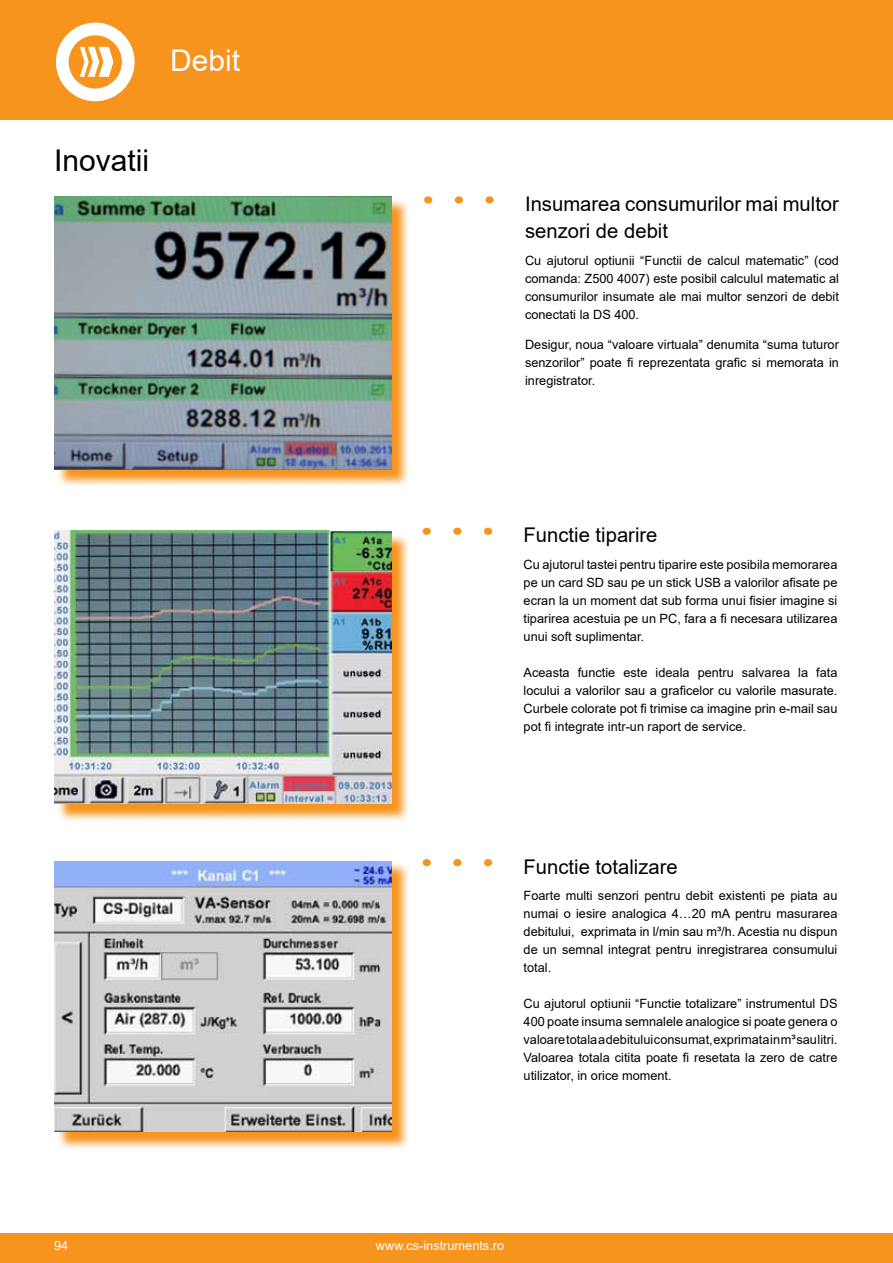
<style>
.page{position:relative;width:893px;height:1263px;background:#fff}
.page>*{position:absolute;margin:0;border:0;box-sizing:border-box;transform-origin:0 0}
.t1{font:30px "Arial";color:#000}
.t2{font:30px "Arial";color:#fff}
.t3{font:20.25px/27px "Arial";color:#000}
.t4{font:12.75px/18px "Arial";color:#000;text-align:justify}
.t5{font:12.75px "Arial";color:#fff}
</style>
<div class="page">
<div style="left:0;top:0;width:893px;height:120px;background:#f7941e"></div>
<div style="left:0;top:1233px;width:893px;height:30px;background:#f7941e"></div>
<svg style="left:56px;top:23px;width:79px;height:78px"></svg>
<svg style="left:58px;top:861px;width:350px;height:288px;background:#f8bc74"></svg>
<img style="left:54px;top:861px;width:337px;height:271px">
<div style="left:423px;top:859px;width:8px;height:7px;background:#f7941e;border-radius:50%"></div>
<div style="left:453px;top:859px;width:8px;height:7px;background:#f7941e;border-radius:50%"></div>
<div style="left:484px;top:859px;width:8px;height:7px;background:#f7941e;border-radius:50%"></div>
<svg style="left:56px;top:199px;width:352px;height:287px;background:#f2ba76"></svg>
<img style="left:54px;top:196px;width:337px;height:273px">
<div style="left:424px;top:196px;width:8px;height:8px;background:#f7941e;border-radius:50%"></div>
<div style="left:455px;top:196px;width:8px;height:8px;background:#f7941e;border-radius:50%"></div>
<div style="left:485px;top:196px;width:9px;height:8px;background:#f7941e;border-radius:50%"></div>
<svg style="left:58px;top:533px;width:350px;height:288px;background:#f7bb73"></svg>
<img style="left:54px;top:531px;width:337px;height:273px">
<div style="left:423px;top:528px;width:8px;height:7px;background:#f7941e;border-radius:50%"></div>
<div style="left:453px;top:528px;width:8px;height:7px;background:#f7941e;border-radius:50%"></div>
<div style="left:484px;top:528px;width:8px;height:7px;background:#f7941e;border-radius:50%"></div>
<h1 class="t2" style="left:170px;top:40px;width:72px">Debit</h1>
<h1 class="t1" style="left:54px;top:139px;width:97px">Inovatii</h1>
<h2 class="t3" style="left:525px;top:190px;width:315px">Insumarea consumurilor mai multor senzori de debit</h2>
<p class="t4" style="left:525px;top:251px;width:315px">Cu ajutorul optiunii “Functii de calcul matematic” (cod comanda: Z500 4007) este posibil calculul matematic al consumurilor insumate ale mai multor senzori de debit conectati la DS 400.</p>
<p class="t4" style="left:525px;top:336px;width:315px">Desigur, noua “valoare virtuala” denumita “suma tuturor senzorilor” poate fi reprezentata grafic si memorata in inregistrator.</p>
<h2 class="t3" style="left:524px;top:522px;width:135px">Functie tiparire</h2>
<p class="t4" style="left:524px;top:555px;width:315px">Cu ajutorul tastei pentru tiparire este posibila memorarea pe un card SD sau pe un stick USB a valorilor afisate pe ecran la un moment dat sub forma unui fisier imagine si tiparirea acestuia pe un PC, fara a fi necesara utilizarea unui soft suplimentar.</p>
<p class="t4" style="left:524px;top:663px;width:315px">Aceasta functie este ideala pentru salvarea la fata locului a valorilor sau a graficelor cu valorile masurate.<br>Curbele colorate pot fi trimise ca imagine prin e-mail sau pot fi integrate intr-un raport de service.</p>
<h2 class="t3" style="left:524px;top:853px;width:156px">Functie totalizare</h2>
<p class="t4" style="left:524px;top:887px;width:315px">Foarte multi senzori pentru debit existenti pe piata au numai o iesire analogica 4…20 mA pentru masurarea debitului, exprimata in l/min sau m³/h. Acestia nu dispun de un semnal integrat pentru inregistrarea consumului total.</p>
<p class="t4" style="left:524px;top:995px;width:315px">Cu ajutorul optiunii “Functie totalizare” instrumentul DS 400 poate insuma semnalele analogice si poate genera o valoare totala a debitului consumat, exprimata in m³ sau litri.<br>Valoarea totala citita poate fi resetata la zero de catre utilizator, in orice moment.</p>
<p class="t5" style="left:54px;top:1237px;width:16px">94</p>
<p class="t5" style="left:376px;top:1237px;width:130px">www.cs-instruments.ro</p>
</div>
